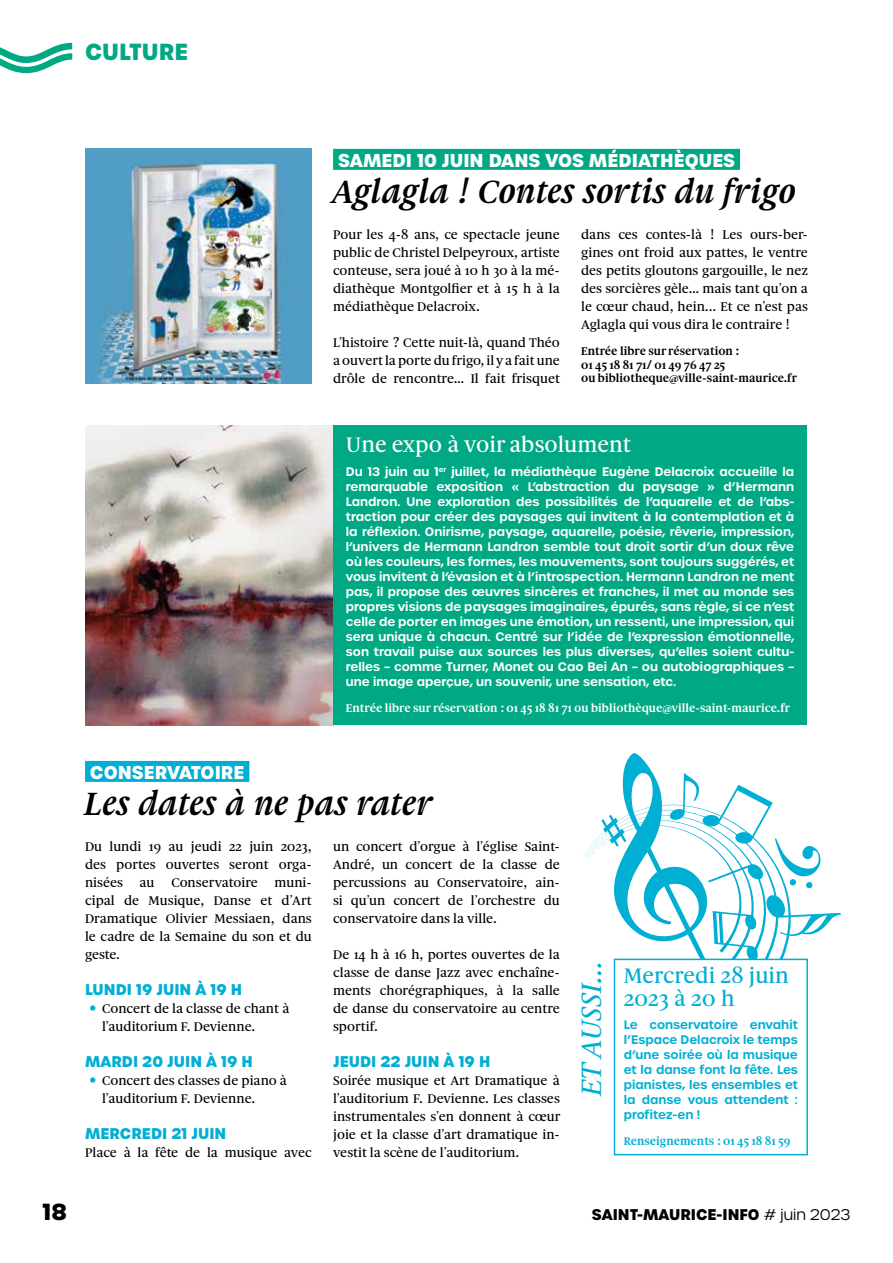
<style>
.page{position:relative;width:893px;height:1263px;background:#fff}
.page>*{position:absolute;margin:0;border:0;box-sizing:border-box;transform-origin:0 0}
.t1{font:italic 700 34.5px "Gauthier FY";color:#000}
.t2{font:italic 500 30px "Gauthier FY";color:#00afd3}
.t3{font:500 22.5px/22.5px "Gauthier FY";color:#00afd3}
.t4{font:500 22.5px "Gauthier FY";color:#fff}
.t5{font:700 22.5px "Urbane";color:#00a984}
.t6{font:700 22.5px "Urbane";color:#000}
.t7{font:700 18px "Urbane";color:#fff}
.t8{font:700 15px "Urbane";color:#00afd3}
.t9{font:700 15px "Urbane";color:#000}
.t10{font:500 13.5px/18px "Gauthier FY";color:#000;text-align:justify}
.t11{font:600 12px/15px "Urbane";color:#fff;text-align:justify}
.t12{font:600 12px/15px "Urbane";color:#00afd3;text-align:justify}
.t13{font:700 12px/13.5px "Gauthier FY";color:#000}
.t14{font:700 12px "Gauthier FY";color:#fff}
.t15{font:700 12px "Gauthier FY";color:#00afd3}
.s1{font-weight:300}
</style>
<div class="page">
<svg style="left:0;top:43px;width:72px;height:30px"></svg>
<svg style="left:583px;top:753px;width:258px;height:275px"></svg>
<div style="left:333px;top:149px;width:407px;height:21px;background:#00a984"></div>
<div style="left:85px;top:761px;width:164px;height:21px;background:#00afd3"></div>
<div style="left:614px;top:959px;width:193px;height:196px;background:#fff"></div>
<div style="left:614px;top:959px;width:194px;height:196px;border:2px solid #00afd3"></div>
<img style="left:85px;top:149px;width:227px;height:234px">
<img style="left:85px;top:425px;width:248px;height:300px">
<div style="left:333px;top:425px;width:474px;height:300px;background:#00a984"></div>
<h3 class="t5" style="left:85px;top:36px;width:105px">CULTURE</h3>
<h3 class="t7" style="left:338px;top:148px;width:399px">SAMEDI 10 JUIN DANS VOS MÉDIATHÈQUES</h3>
<h1 class="t1" style="left:333px;top:170px;width:466px">Aglagla ! Contes sortis du frigo</h1>
<p class="t10" style="left:333px;top:225px;width:228px">Pour les 4-8 ans, ce spectacle jeune public de Christel Delpeyroux, artiste conteuse, sera joué à 10 h 30 à la mé&shy;diathèque Montgolfier et à 15 h à la médiathèque Delacroix.</p>
<p class="t10" style="left:333px;top:333px;width:228px">L’histoire ? Cette nuit-là, quand Théo a ouvert la porte du frigo, il y a fait une drôle de rencontre… Il fait frisquet</p>
<p class="t10" style="left:581px;top:225px;width:228px">dans ces contes-là ! Les ours-ber&shy;gines ont froid aux pattes, le ventre des petits gloutons gargouille, le nez des sorcières gèle… mais tant qu’on a le cœur chaud, hein... Et ce n’est pas Aglagla qui vous dira le contraire !</p>
<p class="t13" style="left:581px;top:344px;width:217px">Entrée libre sur réservation :<br>01 45 18 81 71/ 01 49 76 47 25<br>ou bibliotheque@ville-saint-maurice.fr</p>
<h3 class="t4" style="left:346px;top:431px;width:287px">Une expo à voir absolument</h3>
<p class="t11" style="left:346px;top:464px;width:450px">Du 13 juin au 1<sup>er</sup> juillet, la médiathèque Eugène Delacroix accueille la remarquable exposition « L’abstraction du paysage » d’Hermann Landron. Une exploration des possibilités de l’aquarelle et de l’abs&shy;traction pour créer des paysages qui invitent à la contemplation et à la réflexion. Onirisme, paysage, aquarelle, poésie, rêverie, impression, l’univers de Hermann Landron semble tout droit sortir d’un doux rêve où les couleurs, les formes, les mouvements, sont toujours suggérés, et vous invitent à l’évasion et à l’introspection. Hermann Landron ne ment pas, il propose des œuvres sincères et franches, il met au monde ses propres visions de paysages imaginaires, épurés, sans règle, si ce n’est celle de porter en images une émotion, un ressenti, une impression, qui sera unique à chacun. Centré sur l’idée de l’expression émotionnelle, son travail puise aux sources les plus diverses, qu’elles soient cultu&shy;relles – comme Turner, Monet ou Cao Bei An – ou autobiographiques – une image aperçue, un souvenir, une sensation, etc.</p>
<p class="t14" style="left:346px;top:701px;width:446px">Entrée libre sur réservation : 01 45 18 81 71 ou bibliothèque@ville-saint-maurice.fr</p>
<h3 class="t7" style="left:90px;top:760px;width:156px">CONSERVATOIRE</h3>
<h1 class="t1" style="left:85px;top:782px;width:350px">Les dates à ne pas rater</h1>
<p class="t10" style="left:85px;top:837px;width:228px">Du lundi 19 au jeudi 22 juin 2023, des portes ouvertes seront orga&shy;nisées au Conservatoire muni&shy;cipal de Musique, Danse et d’Art Dramatique Olivier Messiaen, dans le cadre de la Semaine du son et du geste.</p>
<p class="t8" style="left:85px;top:979px;width:159px">LUNDI 19 JUIN À 19 H</p>
<p class="t10" style="left:102px;top:999px;width:189px">Concert de la classe de chant à l’auditorium F. Devienne.</p>
<p class="t8" style="left:85px;top:1051px;width:169px">MARDI 20 JUIN À 19 H</p>
<p class="t10" style="left:102px;top:1071px;width:186px">Concert des classes de piano à l’auditorium F. Devienne.</p>
<p class="t8" style="left:85px;top:1123px;width:143px">MERCREDI 21 JUIN</p>
<p class="t10" style="left:85px;top:1143px;width:228px">Place à la fête de la musique avec</p>
<p class="t10" style="left:333px;top:837px;width:228px">un concert d’orgue à l’église Saint-André, un concert de la classe de percussions au Conservatoire, ain&shy;si qu’un concert de l’orchestre du conservatoire dans la ville.</p>
<p class="t10" style="left:333px;top:945px;width:228px">De 14 h à 16 h, portes ouvertes de la classe de danse Jazz avec enchaîne&shy;ments chorégraphiques, à la salle de danse du conservatoire au centre sportif.</p>
<p class="t8" style="left:333px;top:1051px;width:159px">JEUDI 22 JUIN À 19 H</p>
<p class="t10" style="left:333px;top:1071px;width:229px">Soirée musique et Art Dramatique à l’auditorium F. Devienne. Les classes instrumentales s’en donnent à cœur joie et la classe d’art dramatique in&shy;vestit la scène de l’auditorium.</p>
<h2 class="t2" style="left:572px;top:1095px;width:138px;rotate:-90deg">ET AUSSI…</h2>
<h3 class="t3" style="left:624px;top:964px;width:167px">Mercredi 28 juin<br>2023 à 20 h</h3>
<p class="t12" style="left:624px;top:1017px;width:176px">Le conservatoire envahit l’Espace Delacroix le temps d’une soirée où la musique et la danse font la fête. Les pianistes, les ensembles et la danse vous attendent : profitez-en !</p>
<p class="t15" style="left:624px;top:1134px;width:168px">Renseignements : 01 45 18 81 59</p>
<h3 class="t6" style="left:43px;top:1197px;width:26px">18</h3>
<p class="t9" style="left:592px;top:1204px;width:260px">SAINT-MAURICE-INFO <span class="s1"># juin 2023</span></p>
</div>
